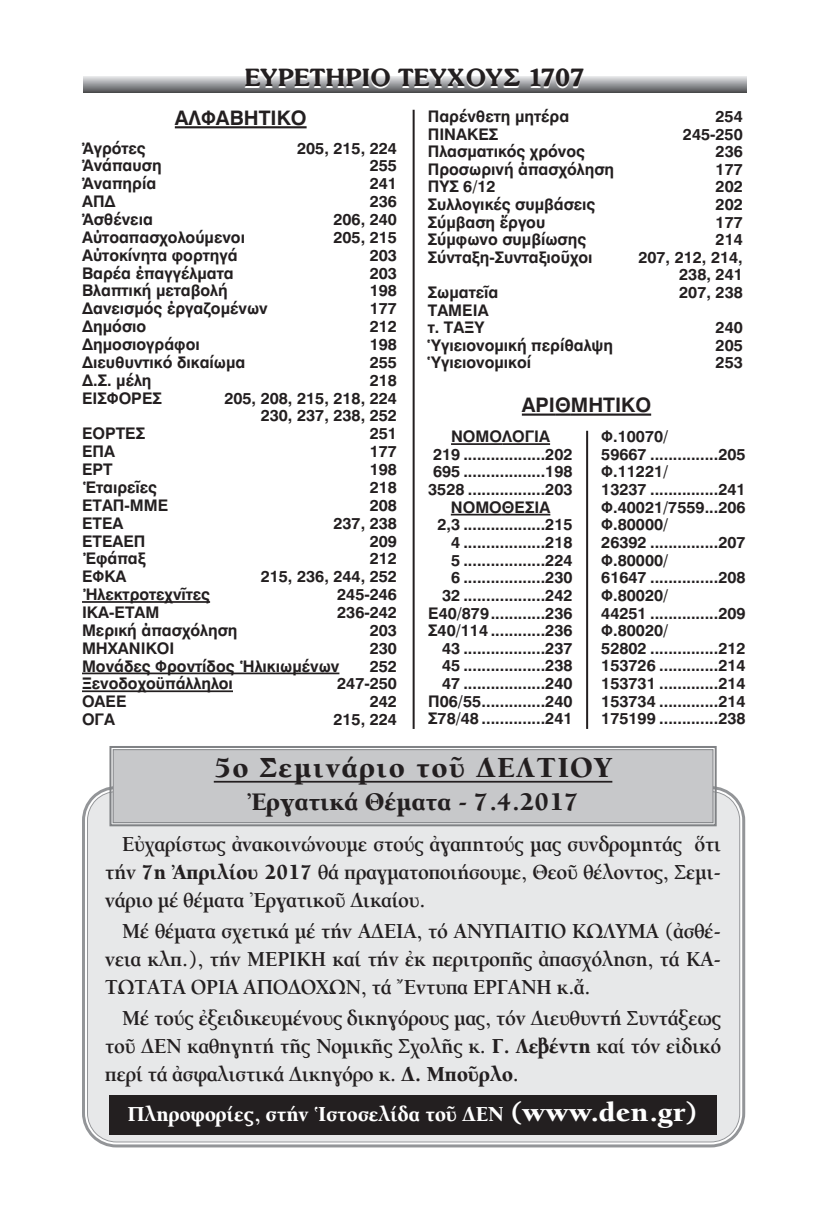
<style>
.page{position:relative;width:823px;height:1208px;background:#fff}
.page>*{position:absolute;margin:0;border:0;box-sizing:border-box;transform-origin:0 0}
.t1{font:30px "SK Berkeley Pol Uni W Bold";letter-spacing:.055em;color:#231f20}
.t2{font:26px "SK Berkeley Pol Uni W Bold";color:#231f20}
.t3{font:26px "SK Souvenir Pol Uni W Bold";color:#231f20}
.t4{font:22px/28px "SK Berkeley Medium Pol Uni W";color:#231f20;text-align:justify;scale:.95 1}
.t5{font:22px "SK Berkeley Pol Uni W Bold";color:#fff;scale:.95 1}
.t6{font:20px "SK Swiss Pol Uni W Bold";color:#231f20}
.t7{font:16px/17.6px "SK Swiss Pol Uni W Bold";color:#231f20;text-align:right}
.s1{font-family:"SK Berkeley Pol Uni W Bold"}
.s2{font-size:28px}
</style>
<div class="page">
<svg style="left:82px;top:784px;width:664px;height:364px"></svg>
<div style="left:86px;top:790px;width:654px;height:353px;background:#e7e8e9"></div>
<hr style="left:175px;top:126px;width:131px;height:2px;background:#231f20">
<hr style="left:82px;top:601px;width:128px;height:2px;background:#231f20">
<hr style="left:82px;top:672px;width:257px;height:2px;background:#231f20">
<hr style="left:82px;top:690px;width:151px;height:2px;background:#231f20">
<hr style="left:521px;top:413px;width:33px;height:3px;background:#231f20">
<hr style="left:554px;top:413px;width:16px;height:3px;background:#231f20">
<hr style="left:570px;top:413px;width:80px;height:3px;background:#231f20">
<hr style="left:412px;top:110px;width:2px;height:619px;background:#231f20">
<svg style="left:84px;top:76px;width:661px;height:17px;background:#989a9c"></svg>
<hr style="left:451px;top:443px;width:51px;height:2px;background:#231f20">
<hr style="left:502px;top:443px;width:47px;height:2px;background:#231f20">
<hr style="left:450px;top:514px;width:51px;height:1px;background:#231f20">
<hr style="left:501px;top:514px;width:49px;height:1px;background:#231f20">
<hr style="left:585px;top:431px;width:2px;height:298px;background:#231f20">
<div style="left:113px;top:750px;width:599px;height:72px;background:#c7c8ca"></div>
<div style="left:109px;top:746px;width:607px;height:80px;border:2px solid #808285"></div>
<div style="left:113px;top:749px;width:600px;height:74px;border:1px solid #808285"></div>
<hr style="left:214px;top:781px;width:398px;height:1px;background:#231f20">
<div style="left:109px;top:1095px;width:607px;height:40px;background:#231f20"></div>
<h2 class="t3" style="left:244px;top:61px;width:341px">EYPETHPIO TEYXOYΣ 1707</h2>
<p class="t6" style="left:175px;top:106px;width:133px">AΛΦABHTIKO</p>
<p class="t7" style="left:82px;top:139px;width:65px">Ἀγρότες</p>
<p class="t7" style="left:297px;top:139px;width:101px">205, 215, 224</p>
<p class="t7" style="left:82px;top:157px;width:81px">Ἀνάπαυση</p>
<p class="t7" style="left:369px;top:157px;width:29px">255</p>
<p class="t7" style="left:82px;top:175px;width:76px">Ἀναπηρία</p>
<p class="t7" style="left:369px;top:175px;width:29px">241</p>
<p class="t7" style="left:82px;top:193px;width:35px">ΑΠΔ</p>
<p class="t7" style="left:369px;top:193px;width:29px">236</p>
<p class="t7" style="left:82px;top:211px;width:72px">Ἀσθένεια</p>
<p class="t7" style="left:333px;top:211px;width:65px">206, 240</p>
<p class="t7" style="left:82px;top:228px;width:164px">Αὐτοαπασχολούμενοι</p>
<p class="t7" style="left:333px;top:228px;width:65px">205, 215</p>
<p class="t7" style="left:82px;top:246px;width:157px">Αὐτοκίνητα φορτηγά</p>
<p class="t7" style="left:369px;top:246px;width:29px">203</p>
<p class="t7" style="left:82px;top:264px;width:153px">Βαρέα ἐπαγγέλματα</p>
<p class="t7" style="left:369px;top:264px;width:29px">203</p>
<p class="t7" style="left:82px;top:282px;width:147px">Βλαπτική μεταβολή</p>
<p class="t7" style="left:369px;top:282px;width:29px">198</p>
<p class="t7" style="left:82px;top:300px;width:187px">Δανεισμός ἐργαζομένων</p>
<p class="t7" style="left:369px;top:300px;width:29px">177</p>
<p class="t7" style="left:82px;top:318px;width:66px">Δημόσιο</p>
<p class="t7" style="left:369px;top:318px;width:29px">212</p>
<p class="t7" style="left:82px;top:336px;width:119px">Δημοσιογράφοι</p>
<p class="t7" style="left:369px;top:336px;width:29px">198</p>
<p class="t7" style="left:82px;top:353px;width:165px">Διευθυντικό δικαίωμα</p>
<p class="t7" style="left:369px;top:353px;width:29px">255</p>
<p class="t7" style="left:82px;top:371px;width:71px">Δ.Σ. μέλη</p>
<p class="t7" style="left:369px;top:371px;width:29px">218</p>
<p class="t7" style="left:82px;top:389px;width:81px">ΕΙΣΦΟΡΕΣ</p>
<p class="t7" style="left:224px;top:389px;width:174px">205, 208, 215, 218, 224<br>230, 237, 238, 252</p>
<p class="t7" style="left:82px;top:425px;width:65px">ΕΟΡΤΕΣ</p>
<p class="t7" style="left:369px;top:425px;width:29px">251</p>
<p class="t7" style="left:82px;top:443px;width:34px">ΕΠΑ</p>
<p class="t7" style="left:369px;top:443px;width:29px">177</p>
<p class="t7" style="left:82px;top:461px;width:32px">ΕΡΤ</p>
<p class="t7" style="left:369px;top:461px;width:29px">198</p>
<p class="t7" style="left:82px;top:478px;width:76px">Ἑταιρεῖες</p>
<p class="t7" style="left:369px;top:478px;width:29px">218</p>
<p class="t7" style="left:82px;top:496px;width:88px">ΕΤΑΠ-ΜΜΕ</p>
<p class="t7" style="left:369px;top:496px;width:29px">208</p>
<p class="t7" style="left:82px;top:514px;width:43px">ΕΤΕΑ</p>
<p class="t7" style="left:333px;top:514px;width:65px">237, 238</p>
<p class="t7" style="left:82px;top:532px;width:65px">ΕΤΕΑΕΠ</p>
<p class="t7" style="left:369px;top:532px;width:29px">209</p>
<p class="t7" style="left:82px;top:550px;width:65px">Ἐφάπαξ</p>
<p class="t7" style="left:369px;top:550px;width:29px">212</p>
<p class="t7" style="left:82px;top:568px;width:46px">ΕΦΚΑ</p>
<p class="t7" style="left:260px;top:568px;width:138px">215, 236, 244, 252</p>
<p class="t7" style="left:82px;top:586px;width:129px">Ἠλεκτροτεχνῖτες</p>
<p class="t7" style="left:337px;top:586px;width:61px">245-246</p>
<p class="t7" style="left:82px;top:603px;width:79px">ΙΚΑ-ΕΤΑΜ</p>
<p class="t7" style="left:337px;top:603px;width:61px">236-242</p>
<p class="t7" style="left:82px;top:621px;width:157px">Μερική ἀπασχόληση</p>
<p class="t7" style="left:369px;top:621px;width:29px">203</p>
<p class="t7" style="left:82px;top:639px;width:94px">ΜΗΧΑΝΙΚΟΙ</p>
<p class="t7" style="left:369px;top:639px;width:29px">230</p>
<p class="t7" style="left:82px;top:657px;width:259px">Μονάδες Φροντίδος Ἡλικιωμένων</p>
<p class="t7" style="left:369px;top:657px;width:29px">252</p>
<p class="t7" style="left:82px;top:675px;width:152px">Ξενοδοχοϋπάλληλοι</p>
<p class="t7" style="left:337px;top:675px;width:61px">247-250</p>
<p class="t7" style="left:82px;top:693px;width:46px">ΟΑΕΕ</p>
<p class="t7" style="left:369px;top:693px;width:29px">242</p>
<p class="t7" style="left:82px;top:711px;width:34px">ΟΓΑ</p>
<p class="t7" style="left:333px;top:711px;width:65px">215, 224</p>
<p class="t7" style="left:427px;top:108px;width:143px">Παρένθετη μητέρα</p>
<p class="t7" style="left:715px;top:108px;width:29px">254</p>
<p class="t7" style="left:427px;top:125px;width:72px">ΠΙΝΑΚΕΣ</p>
<p class="t7" style="left:682px;top:125px;width:61px">245-250</p>
<p class="t7" style="left:427px;top:143px;width:158px">Πλασματικός χρόνος</p>
<p class="t7" style="left:715px;top:143px;width:29px">236</p>
<p class="t7" style="left:427px;top:160px;width:188px">Προσωρινή ἀπασχόληση</p>
<p class="t7" style="left:715px;top:160px;width:29px">177</p>
<p class="t7" style="left:427px;top:178px;width:69px">ΠΥΣ 6/12</p>
<p class="t7" style="left:715px;top:178px;width:29px">202</p>
<p class="t7" style="left:427px;top:196px;width:169px">Συλλογικές συμβάσεις</p>
<p class="t7" style="left:715px;top:196px;width:29px">202</p>
<p class="t7" style="left:427px;top:213px;width:119px">Σύμβαση ἔργου</p>
<p class="t7" style="left:715px;top:213px;width:29px">177</p>
<p class="t7" style="left:427px;top:231px;width:160px">Σύμφωνο συμβίωσης</p>
<p class="t7" style="left:715px;top:231px;width:29px">214</p>
<p class="t7" style="left:427px;top:248px;width:166px">Σύνταξη-Συνταξιοῦχοι</p>
<p class="t7" style="left:638px;top:248px;width:106px">207, 212, 214,<br>238, 241</p>
<p class="t7" style="left:427px;top:284px;width:72px">Σωματεῖα</p>
<p class="t7" style="left:678px;top:284px;width:65px">207, 238</p>
<p class="t7" style="left:427px;top:301px;width:62px;text-align:left">ΤΑΜΕΙΑ τ. ΤΑΞΥ</p>
<p class="t7" style="left:715px;top:319px;width:29px">240</p>
<p class="t7" style="left:427px;top:336px;width:187px">Ὑγιειονομική περίθαλψη</p>
<p class="t7" style="left:715px;top:336px;width:29px">205</p>
<p class="t7" style="left:427px;top:354px;width:105px">Ὑγιειονομικοί</p>
<p class="t7" style="left:715px;top:354px;width:29px">253</p>
<p class="t6" style="left:521px;top:394px;width:131px">APIΘMHTIKO</p>
<p class="t7" style="left:451px;top:428px;width:100px">NOMOΛΟΓΙΑ</p>
<p class="t7" style="left:433px;top:445px;width:141px">219 ..................202</p>
<p class="t7" style="left:433px;top:463px;width:141px">695 ..................198</p>
<p class="t7" style="left:428px;top:481px;width:146px">3528 .................203</p>
<p class="t7" style="left:450px;top:498px;width:101px">NOMOΘΕΣΙΑ</p>
<p class="t7" style="left:437px;top:516px;width:136px">2,3 ..................215</p>
<p class="t7" style="left:451px;top:533px;width:123px">4 ..................218</p>
<p class="t7" style="left:451px;top:551px;width:123px">5 ..................224</p>
<p class="t7" style="left:451px;top:569px;width:123px">6 ..................230</p>
<p class="t7" style="left:442px;top:586px;width:132px">32 ..................242</p>
<p class="t7" style="left:428px;top:604px;width:146px">Ε40/879............236</p>
<p class="t7" style="left:428px;top:622px;width:146px">Σ40/114 ............236</p>
<p class="t7" style="left:442px;top:639px;width:132px">43 ..................237</p>
<p class="t7" style="left:442px;top:657px;width:132px">45 ..................238</p>
<p class="t7" style="left:442px;top:675px;width:132px">47 ..................240</p>
<p class="t7" style="left:428px;top:692px;width:146px">Π06/55..............240</p>
<p class="t7" style="left:428px;top:710px;width:146px">Σ78/48 ..............241</p>
<p class="t7" style="left:601px;top:428px;width:146px;text-align:left">Φ.10070/<br>59667 ...............205<br>Φ.11221/<br>13237 ...............241<br>Φ.40021/7559...206<br>Φ.80000/<br>26392 ...............207<br>Φ.80000/<br>61647 ...............208<br>Φ.80020/<br>44251 ...............209<br>Φ.80020/<br>52802 ...............212<br>153726 .............214<br>153731 .............214<br>153734 .............214<br>175199 .............238</p>
<h1 class="t1" style="left:214px;top:746px;width:400px">5ο Σεμινάριο τοῦ ΔΕΛΤΙΟΥ</h1>
<h2 class="t2" style="left:247px;top:782px;width:333px">Ἐργατικά Θέματα - 7.4.2017</h2>
<h3 class="t4" style="left:105px;top:831px;width:649px;text-indent:17px">Εὐχαρίστως ἀνακοινώνουμε στούς ἀγαπητούς μας συνδρομητάς ὅτι τήν <span class="s1">7η Ἀπριλίου 2017</span> θά πραγματοποιήσουμε, Θεοῦ θέλοντος, Σεμι&shy;νάριο μέ θέματα Ἐργατικοῦ Δικαίου.</h3>
<h3 class="t4" style="left:105px;top:918px;width:649px;text-indent:17px">Μέ θέματα σχετικά μέ τήν ΑΔΕΙΑ, τό ΑΝΥΠΑΙΤΙΟ ΚΩΛΥΜΑ (ἀσθέ&shy;νεια κλπ.), τήν ΜΕΡΙΚΗ καί τήν ἐκ περιτροπῆς ἀπασχόληση, τά ΚΑ-ΤΩΤΑΤΑ ΟΡΙΑ ΑΠΟΔΟΧΩΝ, τά Ἔντυπα ΕΡΓΑΝΗ κ.ἄ.</h3>
<h3 class="t4" style="left:105px;top:1005px;width:649px;text-indent:17px">Μέ τούς ἐξειδικευμένους δικηγόρους μας, τόν Διευθυντή Συντάξεως τοῦ ΔΕΝ καθηγητή τῆς Νομικῆς Σχολῆς κ. <span class="s1">Γ. Λεβέντη</span> καί τόν εἰδικό περί τά ἀσφαλιστικά Δικηγόρο κ. <span class="s1">Δ. Μποῦρλο</span>.</h3>
<h3 class="t5" style="left:127px;top:1097px;width:602px">Πληροφορίες, στήν Ἱστοσελίδα τοῦ ΔΕΝ <span class="s2">(www.den.gr)</span></h3>
</div>
